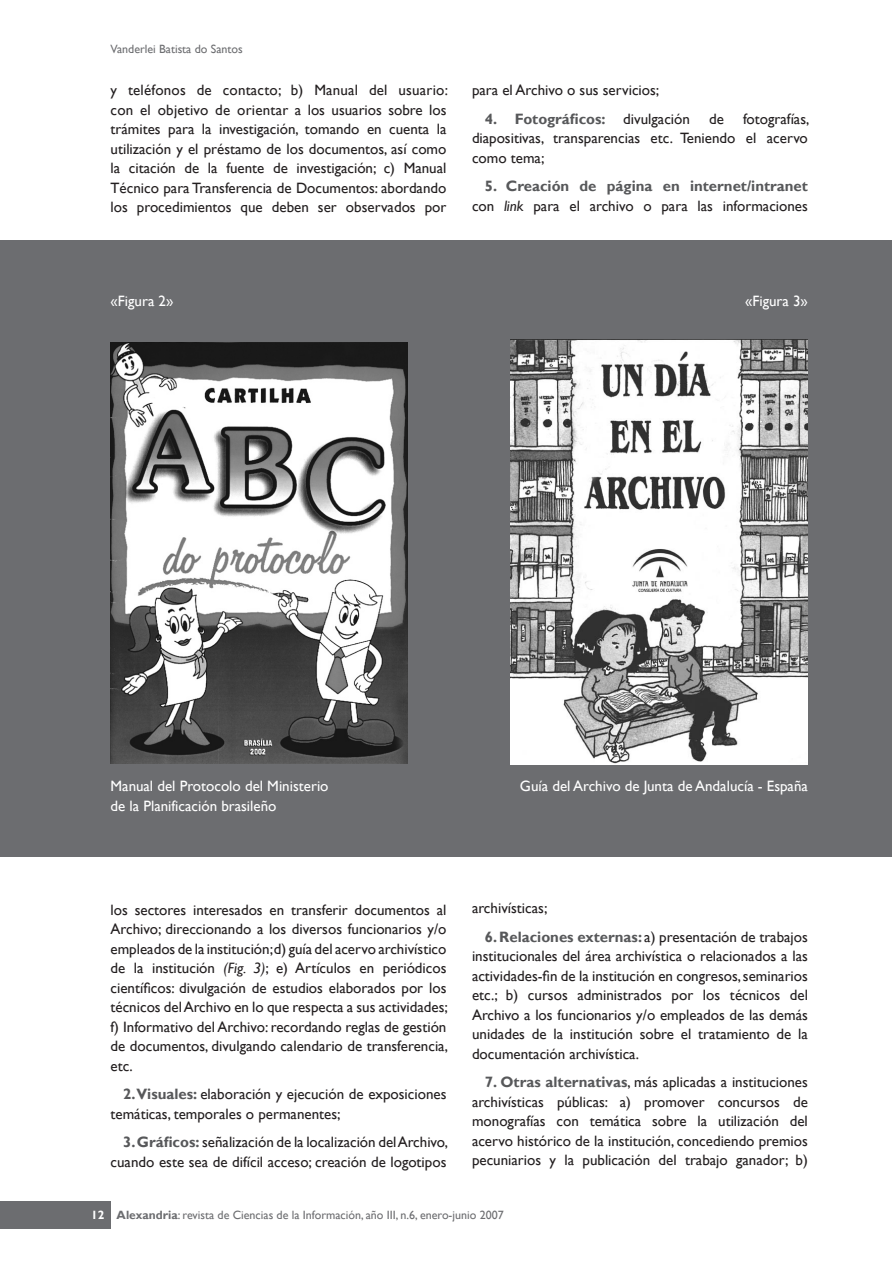
<style>
.page{position:relative;width:893px;height:1263px;background:#fff}
.page>*{position:absolute;margin:0;border:0;box-sizing:border-box;transform-origin:0 0}
.t1{font:15px/19.5px "Gill Sans";color:#231f20;text-align:justify}
.t2{font:15px/19.5px "Gill Sans";color:#fff}
.t3{font:700 15px/19.5px "Gill Sans";color:#57585a;text-align:right}
.t4{font:12px "Gill Sans";color:#6c6d70}
.s1{font-weight:400;color:#231f20}
.s2{font-weight:400;font-style:italic;color:#231f20}
.s3{font-style:italic}
.s4{font-weight:700;color:#57585a}
.s5{font-weight:700;color:#fff}
.s6{font-weight:700}
</style>
<div class="page">
<div style="left:0;top:1201px;width:111px;height:28px;background:#6c6d70"></div>
<div style="left:1px;top:240px;width:891px;height:617px;background:#6c6d70"></div>
<img style="left:111px;top:342px;width:296px;height:421px">
<img style="left:510px;top:339px;width:297px;height:426px">
<p class="t4" style="left:111px;top:42px;width:134px">Vanderlei Batista do Santos</p>
<p class="t1" style="left:111px;top:81px;width:339px">y teléfonos de contacto; b) Manual del usuario: con el objetivo de orientar a los usuarios sobre los trámites para la investigación, tomando en cuenta la utilización y el préstamo de los documentos, así como la citación de la fuente de investigación; c) Manual Técnico para Transferencia de Documentos: abordando los procedimientos que deben ser observados por</p>
<p class="t1" style="left:472px;top:81px;width:189px">para el Archivo o sus servicios;</p>
<p class="t3" style="left:485px;top:110px;width:207px">4. Fotográficos: <span class="s1">divulgación</span></p>
<p class="t1" style="left:709px;top:109px;width:16px">de</p>
<p class="t1" style="left:472px;top:109px;width:339px;text-indent:271px">fotografías, diapositivas, transparencias etc. Teniendo el acervo como tema;</p>
<p class="t3" style="left:472px;top:177px;width:337px">5. Creación de página en internet/intranet <span class="s1">con</span> <span class="s2">link</span> <span class="s1">para el archivo o para las informaciones</span></p>
<p class="t2" style="left:111px;top:292px;width:64px">«Figura 2»</p>
<p class="t2" style="left:745px;top:292px;width:64px">«Figura 3»</p>
<p class="t2" style="left:111px;top:777px;width:219px">Manual del Protocolo del Ministerio de la Planificación brasileño</p>
<p class="t2" style="left:520px;top:777px;width:289px">Guía del Archivo de Junta de Andalucía - España</p>
<p class="t1" style="left:111px;top:900px;width:339px">los sectores interesados en transferir documentos al Archivo; direccionando a los diversos funcionarios y/o empleados de la institución;d) guía del acervo archivístico de la institución <span class="s3">(Fig. 3)</span>; e) Artículos en periódicos científicos: divulgación de estudios elaborados por los técnicos del Archivo en lo que respecta a sus actividades; f) Informativo del Archivo: recordando reglas de gestión de documentos, divulgando calendario de transferencia, etc.</p>
<p class="t1" style="left:111px;top:1084px;width:337px;text-indent:13px"><span class="s4">2.Visuales:</span> elaboración y ejecución de exposiciones temáticas, temporales o permanentes;</p>
<p class="t1" style="left:111px;top:1132px;width:339px;text-align:right"><span class="s4">3. Gráficos:</span> señalización de la localización del Archivo, cuando este sea de difícil acceso; creación de logotipos</p>
<p class="t1" style="left:485px;top:894px;width:325px;line-height:28.5px;text-indent:-13px">archivísticas;<br><span class="s4">6.Relaciones externas:</span> a) presentación de trabajos</p>
<p class="t1" style="left:472px;top:946px;width:337px">institucionales del área archivística o relacionados a las actividades-fin de la institución en congresos, seminarios etc.; b) cursos administrados por los técnicos del Archivo a los funcionarios y/o empleados de las demás unidades de la institución sobre el tratamiento de la documentación archivística.</p>
<p class="t1" style="left:472px;top:1072px;width:337px;text-indent:13px"><span class="s4">7. Otras alternativas</span>, más aplicadas a instituciones archivísticas públicas: a) promover concursos de monografías con temática sobre la utilización del acervo histórico de la institución, concediendo premios pecuniarios y la publicación del trabajo ganador; b)</p>
<p class="t4" style="left:91px;top:1208px;width:414px"><span class="s5">12</span> <span class="s6">Alexandria</span>: revista de Ciencias de la Información, año III, n.6, enero-junio 2007</p>
</div>
